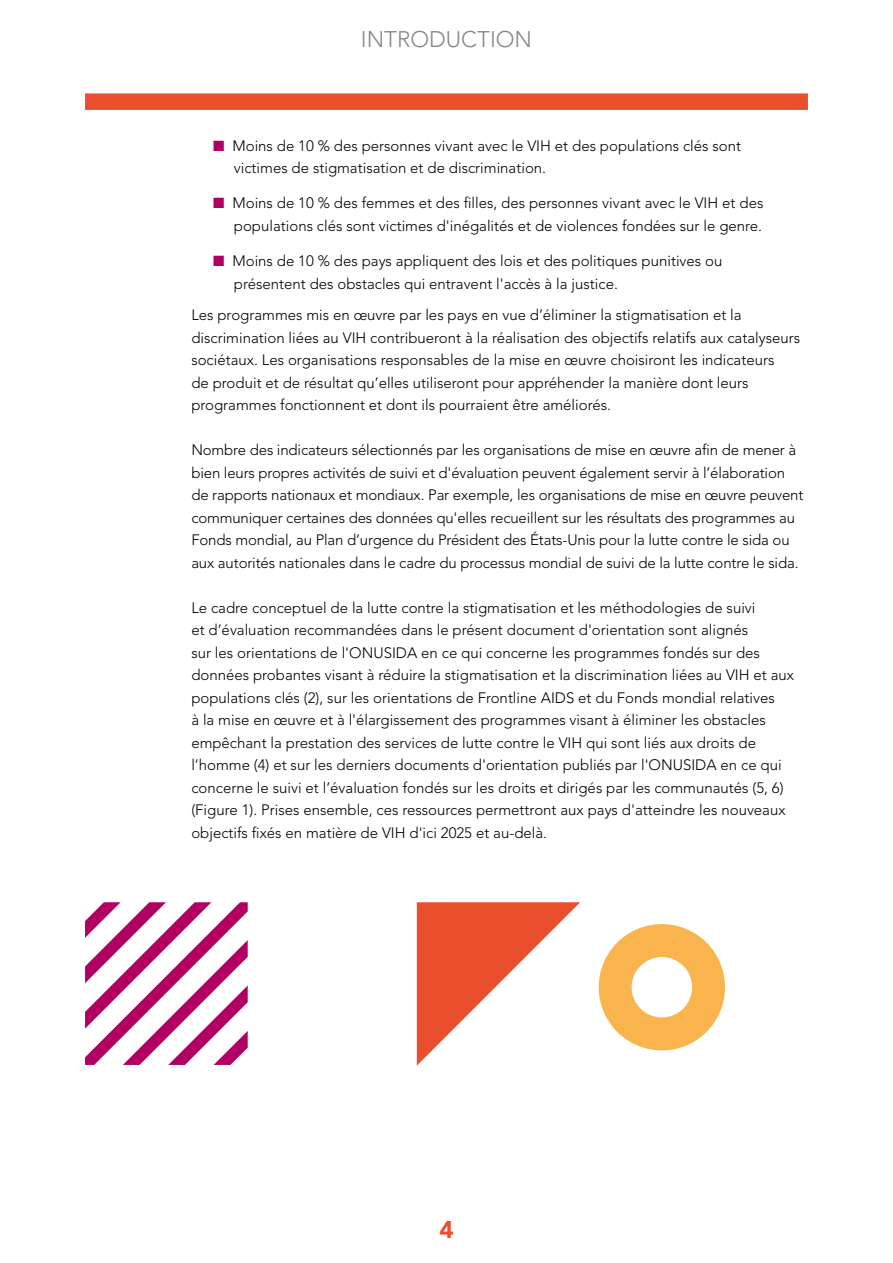
<style>
.page{position:relative;width:893px;height:1263px;background:#fff}
.page>*{position:absolute;margin:0;border:0;box-sizing:border-box;transform-origin:0 0}
.t1{font:900 24px "Avenir LT Std";color:#e94f2d}
.t2{font:300 22.5px "Avenir LT Std";color:#878787}
.text{font:300 15px/22.5px "Avenir LT Std";color:#000}
</style>
<div class="page">
<svg style="left:417px;top:902px;width:163px;height:164px"></svg>
<svg style="left:599px;top:924px;width:126px;height:126px"></svg>
<svg style="left:85px;top:902px;width:163px;height:163px"></svg>
<div style="left:85px;top:93px;width:723px;height:17px;background:#e94f2d"></div>
<h2 class="t2" style="left:361px;top:26px;width:67px">Introduc</h2>
<h2 class="t2" style="left:477px;top:26px;width:27px">tion</h2>
<p class="text" style="left:232px;top:134px;width:510px">Moins de 10 % des personnes vivant avec le VIH et des populations clés sont victimes de stigmatisation et de discrimination.</p>
<p class="text" style="left:232px;top:192px;width:532px">Moins de 10 % des femmes et des filles, des personnes vivant avec le VIH et des populations clés sont victimes d'inégalités et de violences fondées sur le genre.</p>
<p class="text" style="left:232px;top:250px;width:491px">Moins de 10 % des pays appliquent des lois et des politiques punitives ou présentent des obstacles qui entravent l'accès à la justice.</p>
<p class="text" style="left:191px;top:304px;width:610px">Les programmes mis en œuvre par les pays en vue d’éliminer la stigmatisation et la discrimination liées au VIH contribueront à la réalisation des objectifs relatifs aux catalyseurs sociétaux. Les organisations responsables de la mise en œuvre choisiront les indicateurs<br>de produit et de résultat qu’elles utiliseront pour appréhender la manière dont leurs programmes fonctionnent et dont ils pourraient être améliorés.</p>
<p class="text" style="left:191px;top:439px;width:613px">Nombre des indicateurs sélectionnés par les organisations de mise en œuvre afin de mener à bien leurs propres activités de suivi et d'évaluation peuvent également servir à l’élaboration de rapports nationaux et mondiaux. Par exemple, les organisations de mise en œuvre peuvent communiquer certaines des données qu'elles recueillent sur les résultats des programmes au Fonds mondial, au Plan d’urgence du Président des États-Unis pour la lutte contre le sida ou aux autorités nationales dans le cadre du processus mondial de suivi de la lutte contre le sida.</p>
<p class="text" style="left:191px;top:596px;width:604px">Le cadre conceptuel de la lutte contre la stigmatisation et les méthodologies de suivi<br>et d’évaluation recommandées dans le présent document d'orientation sont alignés<br>sur les orientations de l'ONUSIDA en ce qui concerne les programmes fondés sur des données probantes visant à réduire la stigmatisation et la discrimination liées au VIH et aux populations clés (2), sur les orientations de Frontline AIDS et du Fonds mondial relatives<br>à la mise en œuvre et à l'élargissement des programmes visant à éliminer les obstacles empêchant la prestation des services de lutte contre le VIH qui sont liés aux droits de l’homme (4) et sur les derniers documents d'orientation publiés par l'ONUSIDA en ce qui concerne le suivi et l’évaluation fondés sur les droits et dirigés par les communautés (5, 6) (Figure 1). Prises ensemble, ces ressources permettront aux pays d'atteindre les nouveaux objectifs fixés en matière de VIH d'ici 2025 et au-delà.</p>
<h1 class="t1" style="left:439px;top:1215px;width:16px">4</h1>
</div>
